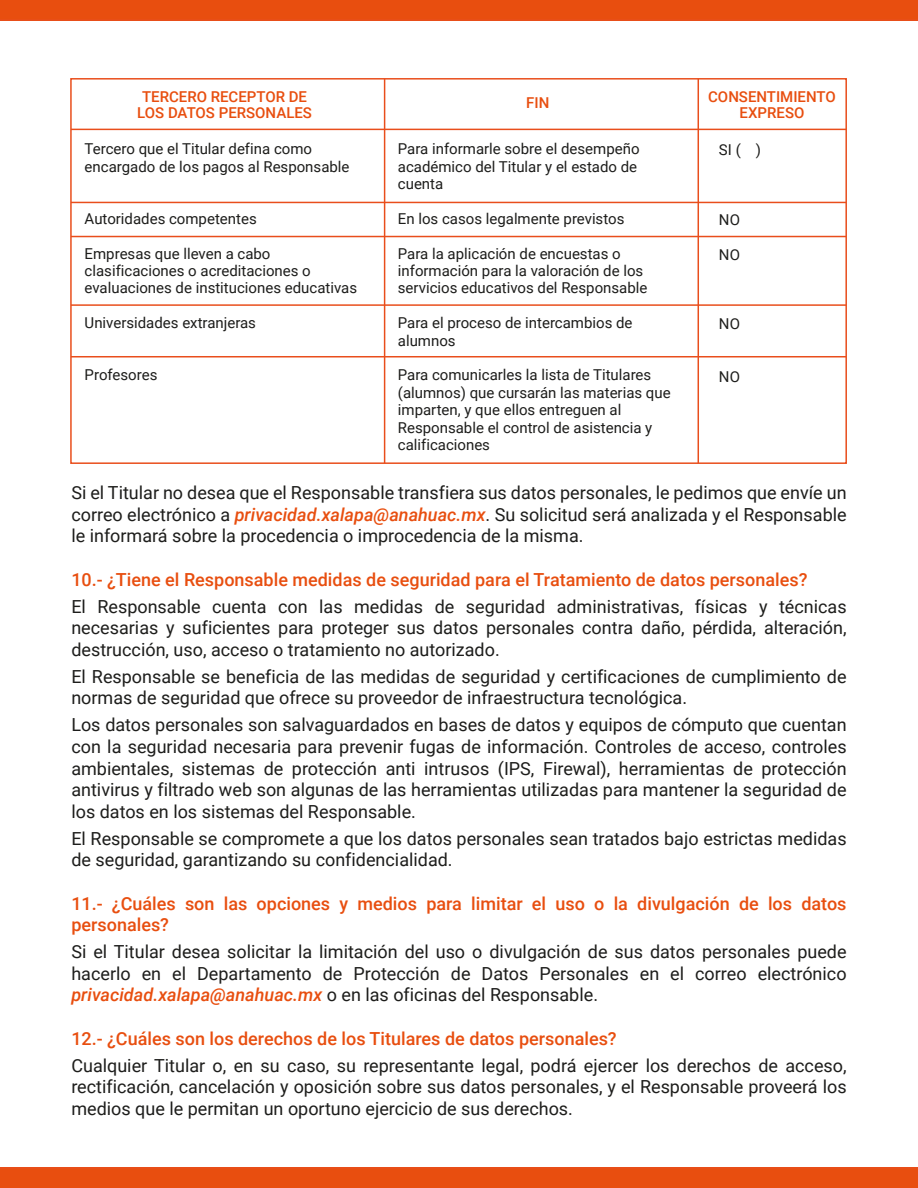
<style>
.page{position:relative;width:918px;height:1188px;background:#fff}
.page>*{position:absolute;margin:0;border:0;box-sizing:border-box;transform-origin:0 0}
.t1{font:18px/21.6px "Roboto";color:#1d1d1b;text-align:justify}
.t2{font:500 18px/21.6px "Roboto";color:#e84e0f}
.t3{font:15px/17.4px "Roboto";color:#1d1d1b}
.t4{font:500 15px/16.5px "Roboto";color:#e84e0f;text-align:center}
.s1{font-weight:500;font-style:italic;color:#e84e0f}
</style>
<div class="page">
<div style="left:0;top:1167px;width:918px;height:21px;background:#e84e0f"></div>
<div style="left:0;top:0;width:918px;height:21px;background:#e84e0f"></div>
<div style="left:70px;top:78px;width:777px;height:386px;border:2px solid #e94e1c"></div>
<hr style="left:698px;top:79px;width:1px;height:384px;background:#e94e1c">
<hr style="left:384px;top:79px;width:1px;height:384px;background:#e94e1c">
<hr style="left:71px;top:129px;width:775px;height:1px;background:#e94e1c">
<hr style="left:71px;top:202px;width:775px;height:1px;background:#e94e1c">
<hr style="left:71px;top:236px;width:775px;height:1px;background:#e94e1c">
<hr style="left:71px;top:304px;width:775px;height:2px;background:#e94e1c">
<hr style="left:71px;top:356px;width:775px;height:1px;background:#e94e1c">
<p class="t4" style="left:137px;top:87px;width:176px">TERCERO RECEPTOR DE<br>LOS DATOS PERSONALES</p>
<p class="t3" style="left:85px;top:140px;width:266px">Tercero que el Titular defina como encargado de los pagos al Responsable</p>
<p class="t3" style="left:85px;top:209px;width:174px">Autoridades competentes</p>
<p class="t3" style="left:85px;top:244px;width:274px">Empresas que lleven a cabo clasificaciones o acreditaciones o evaluaciones de instituciones educativas</p>
<p class="t3" style="left:85px;top:314px;width:173px">Universidades extranjeras</p>
<p class="t3" style="left:85px;top:366px;width:74px">Profesores</p>
<p class="t4" style="left:526px;top:94px;width:25px">FIN</p>
<p class="t3" style="left:398px;top:140px;width:243px">Para informarle sobre el desempeño académico del Titular y el estado de cuenta</p>
<p class="t3" style="left:398px;top:209px;width:228px">En los casos legalmente previstos</p>
<p class="t3" style="left:398px;top:244px;width:251px">Para la aplicación de encuestas o información para la valoración de los servicios educativos del Responsable</p>
<p class="t3" style="left:398px;top:314px;width:236px">Para el proceso de intercambios de alumnos</p>
<p class="t3" style="left:398px;top:366px;width:274px">Para comunicarles la lista de Titulares (alumnos) que cursarán las materias que imparten, y que ellos entreguen al Responsable el control de asistencia y calificaciones</p>
<p class="t4" style="left:708px;top:87px;width:129px">CONSENTIMIENTO<br>EXPRESO</p>
<p class="t3" style="left:719px;top:141px;width:43px">SI ( )</p>
<p class="t3" style="left:719px;top:210px;width:23px">NO</p>
<p class="t3" style="left:719px;top:245px;width:23px">NO</p>
<p class="t3" style="left:719px;top:315px;width:23px">NO</p>
<p class="t3" style="left:719px;top:367px;width:23px">NO</p>
<p class="t1" style="left:71px;top:481px;width:777px">Si el Titular no desea que el Responsable transfiera sus datos personales, le pedimos que envíe un correo electrónico a <span class="s1">privacidad.xalapa@anahuac.mx</span>. Su solicitud será analizada y el Responsable le informará sobre la procedencia o improcedencia de la misma.</p>
<p class="t2" style="left:71px;top:568px;width:738px">10.- ¿Tiene el Responsable medidas de seguridad para el Tratamiento de datos personales?</p>
<p class="t1" style="left:71px;top:595px;width:777px">El Responsable cuenta con las medidas de seguridad administrativas, físicas y técnicas necesarias y suficientes para proteger sus datos personales contra daño, pérdida, alteración, destrucción, uso, acceso o tratamiento no autorizado.</p>
<p class="t1" style="left:71px;top:665px;width:777px">El Responsable se beneficia de las medidas de seguridad y certificaciones de cumplimiento de normas de seguridad que ofrece su proveedor de infraestructura tecnológica.</p>
<p class="t1" style="left:71px;top:714px;width:777px">Los datos personales son salvaguardados en bases de datos y equipos de cómputo que cuentan con la seguridad necesaria para prevenir fugas de información. Controles de acceso, controles ambientales, sistemas de protección anti intrusos (IPS, Firewal), herramientas de protección antivirus y filtrado web son algunas de las herramientas utilizadas para mantener la seguridad de los datos en los sistemas del Responsable.</p>
<p class="t1" style="left:71px;top:827px;width:777px">El Responsable se compromete a que los datos personales sean tratados bajo estrictas medidas de seguridad, garantizando su confidencialidad.</p>
<p class="t2" style="left:71px;top:892px;width:777px">11.- ¿Cuáles son las opciones y medios para limitar el uso o la divulgación de los datos personales?</p>
<p class="t1" style="left:71px;top:940px;width:777px">Si el Titular desea solicitar la limitación del uso o divulgación de sus datos personales puede hacerlo en el Departamento de Protección de Datos Personales en el correo electrónico <span class="s1">privacidad.xalapa@anahuac.mx</span> o en las oficinas del Responsable.</p>
<p class="t2" style="left:71px;top:1027px;width:547px">12.- ¿Cuáles son los derechos de los Titulares de datos personales?</p>
<p class="t1" style="left:71px;top:1054px;width:777px">Cualquier Titular o, en su caso, su representante legal, podrá ejercer los derechos de acceso, rectificación, cancelación y oposición sobre sus datos personales, y el Responsable proveerá los medios que le permitan un oportuno ejercicio de sus derechos.</p>
</div>
